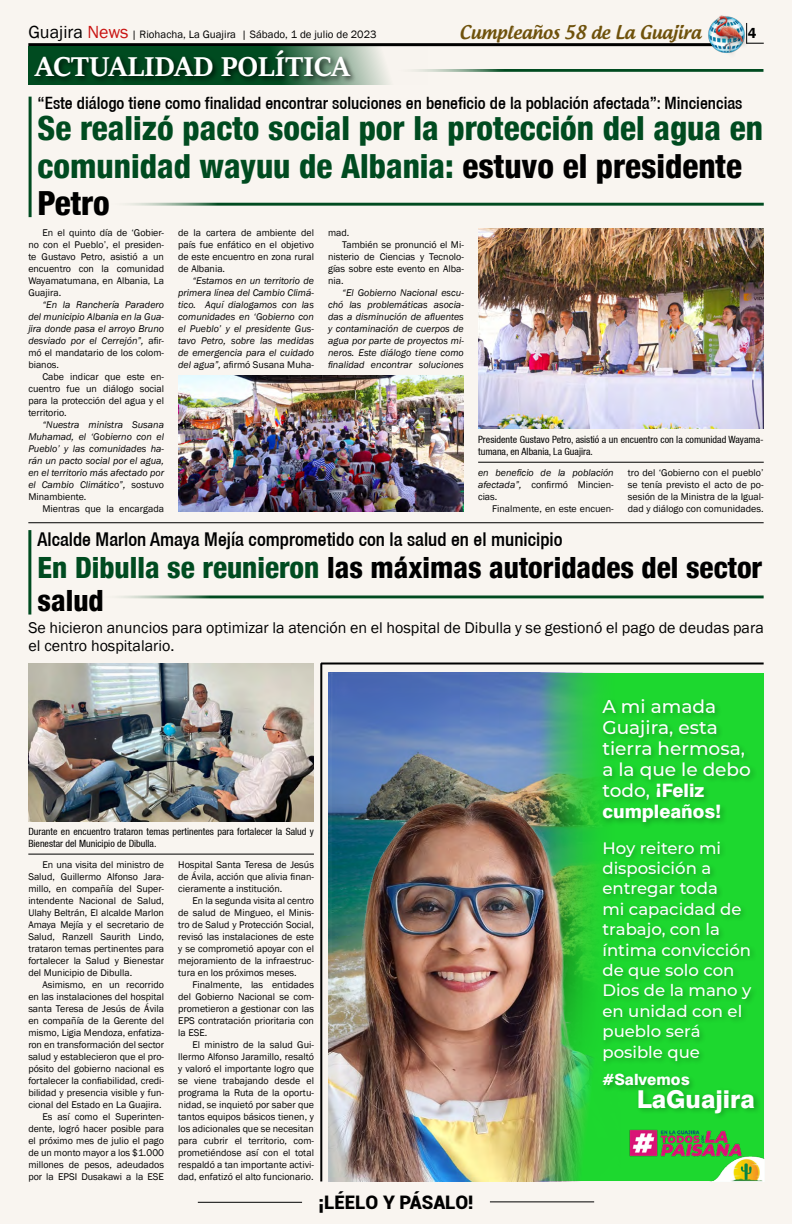
<style>
.page{position:relative;width:792px;height:1224px;background:#f9f4ee}
.page>*{position:absolute;margin:0;border:0;box-sizing:border-box;transform-origin:0 0}
.t1{font:800 condensed 33.2px/37.4px "Helvetica 87";color:#004b20}
.t2{font:700 30px "Sitka Heading";color:#fff}
.t3{font:800 condensed 29.3px/32.9px "Helvetica 87";color:#000}
.t4{font:800 24.6px "Swiss 721 BT";color:#fff}
.t5{font:500 condensed 19px "Helvetica 67";color:#000}
.t6{font:900 18.7px "Roboto";color:#000}
.t7{font:500 18.5px/21px "Montserrat";color:#fff}
.t8{font:800 18.5px/21px "Swiss 721 BT";color:#fff}
.t9{font:500 18px "Androgyne";color:#6f520c}
.t10{font:500 condensed 17px "Helvetica 67";color:#000}
.t11{font:500 16.5px/20.4px "Montserrat";color:#fff}
.t12{font:16px/18px "Franklin Gothic";color:#000}
.t13{font:800 15.5px "Swiss 721 BT";color:#fff}
.t14{font:600 14.7px "Franklin Gothic";color:#000}
.t15{font:11px "Franklin Gothic";color:#000}
.t16{font:10px/12px "Franklin Gothic";color:#000;text-align:justify}
.t17{font:italic 10px/12px "Franklin Gothic";color:#000;text-align:justify}
.t18{font:condensed 10px/12px "Helvetica 57";color:#000}
.s1{font-size:18px}
.s2{font-size:18px;color:#c91311}
.s3{color:#000}
.s4{font-style:normal}
.s5{color:#004b20}
.s6{font-family:"Montserrat";font-weight:500}
</style>
<div class="page">
<hr style="left:198px;top:1202px;width:104px;height:1px;background:#000">
<hr style="left:490px;top:1201px;width:104px;height:1px;background:#000">
<hr style="left:28px;top:43px;width:688px;height:3px;background:#000">
<img style="left:708px;top:23px;width:4px;height:24px">
<svg style="left:749px;top:42px;width:15px;height:2px"></svg>
<div style="left:713px;top:13px;width:36px;height:45px;background:#000;opacity:.45"></div>
<img style="left:712px;top:15px;width:32px;height:37px">
<svg style="left:28px;top:46px;width:400px;height:39px"></svg>
<div style="left:32px;top:48px;width:325px;height:36px;background:#000;opacity:.75"></div>
<hr style="left:392px;top:69px;width:372px;height:3px;background:#004b20">
<hr style="left:28px;top:522px;width:736px;height:1px;background:#000">
<hr style="left:105px;top:203px;width:659px;height:3px;background:#004b20">
<hr style="left:29px;top:97px;width:3px;height:120px;background:#004b20">
<hr style="left:478px;top:462px;width:286px;height:1px;background:#000">
<img style="left:478px;top:229px;width:286px;height:200px">
<img style="left:178px;top:376px;width:286px;height:136px">
<div style="left:499px;top:673px;width:265px;height:507px;background:#1dd82f"></div>
<img style="left:328px;top:673px;width:296px;height:508px">
<img style="left:629px;top:1129px;width:135px;height:52px">
<img style="left:328px;top:783px;width:293px;height:398px">
<div style="left:600px;top:697px;width:157px;height:132px;background:#000;opacity:.25"></div>
<div style="left:600px;top:838px;width:158px;height:230px;background:#000;opacity:.25"></div>
<div style="left:600px;top:1071px;width:96px;height:22px;background:#000;opacity:.25"></div>
<div style="left:635px;top:1086px;width:126px;height:34px;background:#000;opacity:.25"></div>
<hr style="left:28px;top:530px;width:3px;height:85px;background:#004b20">
<hr style="left:96px;top:595px;width:668px;height:3px;background:#004b20">
<img style="left:28px;top:663px;width:286px;height:158px">
<hr style="left:320px;top:663px;width:2px;height:518px;background:#000">
<hr style="left:321px;top:663px;width:443px;height:2px;background:#000">
<hr style="left:28px;top:854px;width:286px;height:1px;background:#000">
<p class="t15" style="left:28px;top:28px;width:350px"><span class="s1">Guajira</span> <span class="s2">News</span> | Riohacha, La Guajira | Sábado, 1 de julio de 2023</p>
<h3 class="t9" style="left:459px;top:21px;width:243px">Cumpleaños 58 de La Guajira</h3>
<h3 class="t14" style="left:748px;top:24px;width:10px">4</h3>
<h2 class="t2" style="left:35px;top:45px;width:316px">ACTUALIDAD POLÍTICA</h2>
<h3 class="t10" style="left:38px;top:93px;width:706px">“Este diálogo tiene como finalidad encontrar soluciones en beneficio de la población afectada”: Minciencias</h3>
<h1 class="t1" style="left:38px;top:109px;width:727px">Se realizó pacto social por la protección del agua en comunidad wayuu de Albania: <span class="s3">estuvo el presidente<br>Petro</span></h1>
<p class="t16" style="left:28px;top:227px;width:137px;text-indent:14px">En el quinto día de ‘Gobier&shy;no con el Pueblo’, el presiden&shy;te Gustavo Petro, asistió a un encuentro con la comunidad Wayamatumana, en Albania, La Guajira.</p>
<p class="t17" style="left:28px;top:299px;width:137px;text-indent:14px">“En la Ranchería Paradero del municipio Albania en la Gua&shy;jira donde pasa el arroyo Bruno desviado por el Cerrejón”, <span class="s4">afir&shy;mó el mandatario de los colom&shy;bianos.</span></p>
<p class="t16" style="left:28px;top:371px;width:137px;text-indent:14px">Cabe indicar que este en&shy;cuentro fue un diálogo social para la protección del agua y el territorio.</p>
<p class="t17" style="left:28px;top:419px;width:137px;text-indent:14px">“Nuestra ministra Susana Muhamad, el ‘Gobierno con el Pueblo’ y las comunidades ha&shy;rán un pacto social por el agua, en el territorio más afectado por el Cambio Climático”, <span class="s4">sostuvo Minambiente.</span></p>
<p class="t16" style="left:43px;top:503px;width:123px">Mientras que la encargada</p>
<p class="t16" style="left:178px;top:227px;width:137px">de la cartera de ambiente del país fue enfático en el objetivo de este encuentro en zona rural de Albania.</p>
<p class="t17" style="left:178px;top:275px;width:137px;text-indent:14px">“Estamos en un territorio de primera línea del Cambio Climá&shy;tico. Aquí dialogamos con las comunidades en ‘Gobierno con el Pueblo’ y el presidente Gus&shy;tavo Petro, sobre las medidas de emergencia para el cuidado del agua”, <span class="s4">afirmó Susana Muha-</span></p>
<p class="t16" style="left:328px;top:227px;width:23px">mad.</p>
<p class="t16" style="left:342px;top:239px;width:123px">También se pronunció el Mi-</p>
<p class="t16" style="left:328px;top:251px;width:137px">nisterio de Ciencias y Tecnolo-</p>
<p class="t16" style="left:328px;top:263px;width:137px">gías sobre este evento en Alba-</p>
<p class="t16" style="left:328px;top:275px;width:17px">nia.</p>
<p class="t17" style="left:328px;top:287px;width:137px;text-indent:14px">“El Gobierno Nacional escu&shy;chó las problemáticas asocia&shy;das a disminución de afluentes y contaminación de cuerpos de agua por parte de proyectos mi&shy;neros. Este diálogo tiene como finalidad encontrar soluciones</p>
<p class="t18" style="left:478px;top:433px;width:287px">Presidente Gustavo Petro, asistió a un encuentro con la comunidad Wayama&shy;tumana, en Albania, La Guajira.</p>
<p class="t17" style="left:478px;top:466px;width:137px">en beneficio de la población afectada”, <span class="s4">confirmó Mincien&shy;cias.</span></p>
<p class="t16" style="left:492px;top:502px;width:123px">Finalmente, en este encuen-</p>
<p class="t16" style="left:628px;top:466px;width:137px">tro del ‘Gobierno con el pueblo’ se tenía previsto el acto de po&shy;sesión de la Ministra de la Igual&shy;dad y diálogo con comunidades.</p>
<h3 class="t5" style="left:38px;top:528px;width:526px">Alcalde Marlon Amaya Mejía comprometido con la salud en el municipio</h3>
<h3 class="t3" style="left:38px;top:550px;width:726px"><span class="s5">En Dibulla se reunieron</span> las máximas autoridades del sector salud</h3>
<h3 class="t12" style="left:28px;top:619px;width:737px">Se hicieron anuncios para optimizar la atención en el hospital de Dibulla y se gestionó el pago de deudas para el centro hospitalario.</h3>
<p class="t18" style="left:28px;top:825px;width:287px">Durante en encuentro trataron temas pertinentes para fortalecer la Salud y<br>Bienestar del Municipio de Dibulla.</p>
<p class="t16" style="left:28px;top:859px;width:137px;text-indent:14px">En una visita del ministro de Salud, Guillermo Alfonso Jara&shy;millo, en compañía del Super&shy;intendente Nacional de Salud, Ulahy Beltrán, El alcalde Marlon Amaya Mejía y el secretario de Salud, Ranzell Saurith Lindo, trataron temas pertinentes para fortalecer la Salud y Bienestar del Municipio de Dibulla.</p>
<p class="t16" style="left:28px;top:979px;width:137px;text-align:right">Asimismo, en un recorrido<br>en las instalaciones del hospital santa Teresa de Jesús de Ávila en compañía de la Gerente del mismo, Ligia Mendoza, enfatiza&shy;ron en transformación del sector salud y establecieron que el pro&shy;pósito del gobierno nacional es fortalecer la confiabilidad, credi&shy;bilidad y presencia visible y fun&shy;cional del Estado en La Guajira.<br>Es así como el Superinten&shy;dente, logró hacer posible para el próximo mes de julio el pago de un monto mayor a los $1.000 millones de pesos, adeudados por la EPSI Dusakawi a la ESE</p>
<p class="t16" style="left:178px;top:859px;width:137px">Hospital Santa Teresa de Jesús de Ávila, acción que alivia finan&shy;cieramente a institución.</p>
<p class="t16" style="left:178px;top:895px;width:137px;text-indent:14px">En la segunda visita al centro de salud de Mingueo, el Minis&shy;tro de Salud y Protección Social, revisó las instalaciones de este y se comprometió apoyar con el mejoramiento de la infraestruc&shy;tura en los próximos meses.</p>
<p class="t16" style="left:178px;top:979px;width:137px;text-indent:14px">Finalmente, las entidades del Gobierno Nacional se com&shy;prometieron a gestionar con las EPS contratación prioritaria con la ESE.</p>
<p class="t16" style="left:178px;top:1039px;width:137px;text-indent:14px">El ministro de la salud Gui&shy;llermo Alfonso Jaramillo, resaltó y valoró el importante logro que se viene trabajando desde el programa la Ruta de la oportu&shy;nidad, se inquietó por saber que tantos equipos básicos tienen, y los adicionales que se necesitan para cubrir el territorio, com&shy;prometiéndose así con el total respaldó a tan importante activi&shy;dad, enfatizó el alto funcionario.</p>
<h3 class="t6" style="left:318px;top:1189px;width:157px">¡LÉELO Y PÁSALO!</h3>
<h3 class="t7" style="left:602px;top:695px;width:150px">A mi amada<br>Guajira, esta tierra hermosa, a la que le debo</h3>
<h3 class="t8" style="left:602px;top:780px;width:121px"><span class="s6">todo,</span> ¡Feliz cumpleaños!</h3>
<h3 class="t11" style="left:602px;top:837px;width:150px">Hoy reitero mi disposición a entregar toda<br>mi capacidad de trabajo, con la íntima convicción de que solo con<br>Dios de la mano y en unidad con el pueblo será posible que</h3>
<h3 class="t13" style="left:602px;top:1070px;width:89px">#Salvemos</h3>
<h3 class="t4" style="left:637px;top:1084px;width:120px">LaGuajira</h3>
</div>
